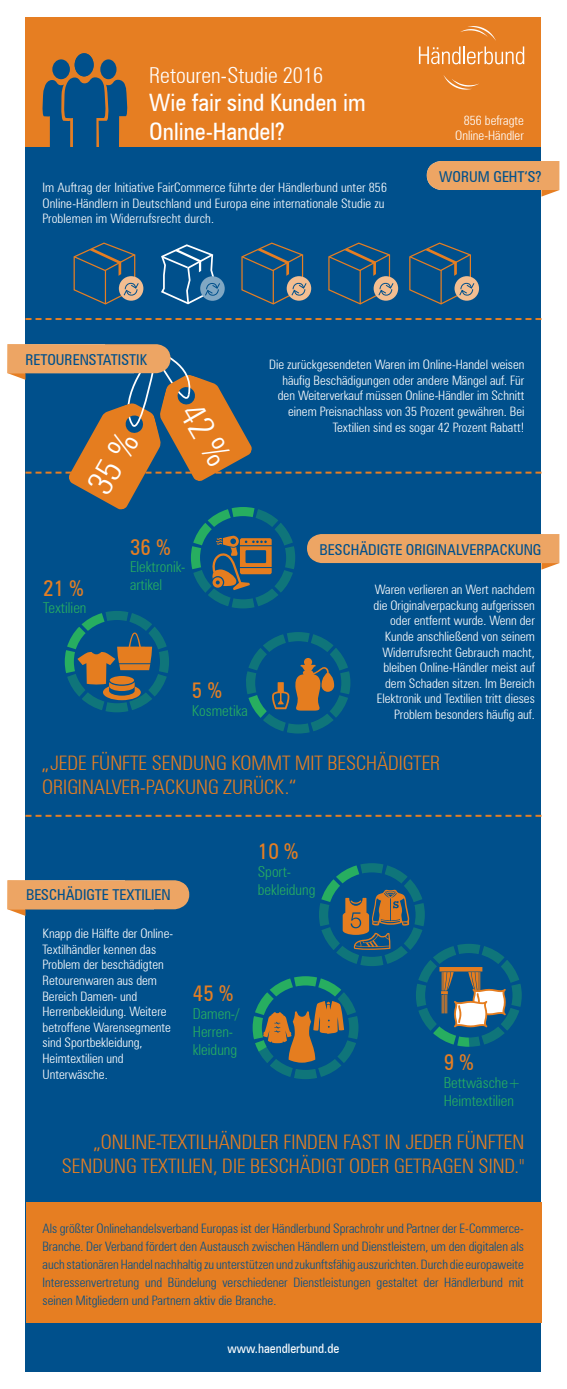
<style>
.page{position:relative;width:567px;height:1389px;background:#fff}
.page>*{position:absolute;margin:0;border:0;box-sizing:border-box;transform-origin:0 0}
.t1{font:condensed 24px/28.8px "Zurich BT";color:#fff}
.t2{font:300 condensed 22px "Zurich BT";color:#fff}
.t3{font:condensed 22px "Zurich BT";color:#e67e22}
.zitat{font:300 condensed 20px/24px "Zurich BT";color:#e67e22;text-align:right}
.t4{font:300 condensed 15px/18px "Zurich BT";color:#27ae60}
.t5{font:condensed 15px "Zurich BT";color:#00508c}
.t6{font:300 condensed 13px/15.6px "Zurich BT";color:#fff;text-align:right}
.t7{font:300 condensed 13px/18px "Zurich BT";color:#00508c;text-align:justify}
.t8{font:condensed 13px "Zurich BT";color:#fff}
</style>
<div class="page">
<div style="left:26px;top:146px;width:515px;height:1226px;background:#00508c"></div>
<div style="left:26px;top:1202px;width:515px;height:120px;background:#e67e22"></div>
<svg style="left:26px;top:318px;width:515px;height:2px"></svg>
<svg style="left:26px;top:815px;width:515px;height:2px"></svg>
<div style="left:119px;top:276px;width:24px;height:25px;background:#f3be91;border-radius:50%"></div>
<svg style="left:73px;top:242px;width:67px;height:63px"></svg>
<div style="left:287px;top:276px;width:24px;height:25px;background:#f3be91;border-radius:50%"></div>
<svg style="left:241px;top:242px;width:66px;height:63px"></svg>
<div style="left:454px;top:276px;width:25px;height:25px;background:#f3be91;border-radius:50%"></div>
<svg style="left:409px;top:242px;width:66px;height:63px"></svg>
<div style="left:374px;top:276px;width:24px;height:25px;background:#f3be91;border-radius:50%"></div>
<svg style="left:328px;top:242px;width:66px;height:63px"></svg>
<div style="left:200px;top:276px;width:25px;height:25px;background:#80a7c3;border-radius:50%"></div>
<svg style="left:161px;top:244px;width:60px;height:61px"></svg>
<svg style="left:252px;top:863px;width:270px;height:216px"></svg>
<svg style="left:426px;top:161px;width:133px;height:36px"></svg>
<svg style="left:8px;top:880px;width:181px;height:36px"></svg>
<div style="left:26px;top:17px;width:515px;height:130px;background:#e67e22"></div>
<div style="left:75px;top:53px;width:19px;height:23px;background:#00508c;border-radius:50%"></div>
<div style="left:52px;top:59px;width:18px;height:20px;background:#00508c;border-radius:50%"></div>
<div style="left:100px;top:59px;width:17px;height:20px;background:#00508c;border-radius:50%"></div>
<svg style="left:42px;top:77px;width:86px;height:70px"></svg>
<svg style="left:419px;top:26px;width:105px;height:38px"></svg>
<svg style="left:443px;top:75px;width:36px;height:15px"></svg>
<svg style="left:8px;top:344px;width:551px;height:395px"></svg>
<p class="t2" style="left:149px;top:61px;width:175px">Retouren-Studie 2016</p>
<p class="t1" style="left:149px;top:88px;width:218px">Wie fair sind Kunden im<br>Online-Handel?</p>
<p class="t6" style="left:43px;top:180px;width:346px;text-align:left">Im Auftrag der Initiative FairCommerce führte der Händlerbund unter 856<br>Online-Händlern in Deutschland und Europa eine internationale Studie zu<br>Problemen im Widerrufsrecht durch.</p>
<p class="t6" style="left:455px;top:112px;width:70px">856 befragte<br>Online-Händler</p>
<p class="t5" style="left:439px;top:168px;width:104px">WORUM GEHT‘S?</p>
<p class="t5" style="left:26px;top:350px;width:123px">RETOURENSTATISTIK</p>
<p class="t6" style="left:269px;top:357px;width:257px">Die zurückgesendeten Waren im Online-Handel weisen häufig Beschädigungen oder andere Mängel auf. Für den Weiterverkauf müssen Online-Händler im Schnitt einem Preisnachlass von 35 Prozent gewähren. Bei Textilien sind es sogar 42 Prozent Rabatt!</p>
<p class="t3" style="left:43px;top:574px;width:42px">21 %</p>
<p class="t4" style="left:43px;top:599px;width:45px">Textilien</p>
<p class="t3" style="left:130px;top:533px;width:42px">36 %</p>
<p class="t4" style="left:130px;top:558px;width:57px">Elektronik&shy;artikel</p>
<p class="t3" style="left:192px;top:677px;width:31px">5 %</p>
<p class="t4" style="left:192px;top:701px;width:57px">Kosmetika</p>
<p class="t5" style="left:320px;top:541px;width:223px">BESCHÄDIGTE ORIGINALVERPACKUNG</p>
<p class="t6" style="left:374px;top:582px;width:163px">Waren verlieren an Wert nachdem die Originalverpackung aufgerissen oder entfernt wurde. Wenn der Kunde anschließend von seinem Widerrufsrecht Gebrauch macht, bleiben Online-Händler meist auf dem Schaden sitzen. Im Bereich Elektronik und Textilien tritt dieses Problem besonders häufig auf.</p>
<p class="zitat" style="left:42px;top:751px;width:400px;text-align:left">„JEDE FÜNFTE SENDUNG KOMMT MIT BESCHÄDIGTER<br>ORIGINALVER-PACKUNG ZURÜCK.“</p>
<p class="t5" style="left:26px;top:885px;width:146px">BESCHÄDIGTE TEXTILIEN</p>
<p class="t6" style="left:43px;top:926px;width:132px;text-align:left">Knapp die Hälfte der Online-<br>Textilhändler kennen das<br>Problem der beschädigten<br>Retourenwaren aus dem<br>Bereich Damen- und<br>Herrenbekleidung. Weitere betroffene Warensegmente sind Sportbekleidung,<br>Heimtextilien und<br>Unterwäsche.</p>
<p class="t3" style="left:258px;top:838px;width:42px">10 %</p>
<p class="t4" style="left:258px;top:862px;width:59px">Sport&shy;bekleidung</p>
<p class="t3" style="left:193px;top:980px;width:42px">45 %</p>
<p class="t4" style="left:193px;top:1004px;width:48px">Damen-/<br>Herren&shy;kleidung</p>
<p class="t3" style="left:444px;top:1049px;width:31px">9 %</p>
<p class="t4" style="left:444px;top:1073px;width:78px">Bettwäsche+<br>Heimtextilien</p>
<p class="zitat" style="left:62px;top:1130px;width:464px">„ONLINE-TEXTILHÄNDLER FINDEN FAST IN JEDER FÜNFTEN<br>SENDUNG TEXTILIEN, DIE BESCHÄDIGT ODER GETRAGEN SIND."</p>
<p class="t7" style="left:43px;top:1219px;width:483px">Als größter Onlinehandelsverband Europas ist der Händlerbund Sprachrohr und Partner der E-Commerce-Branche. Der Verband fördert den Austausch zwischen Händlern und Dienstleistern, um den digitalen als auch stationären Handel nachhaltig zu unterstützen und zukunftsfähig auszurichten. Durch die europaweite Interessenvertretung und Bündelung verschiedener Dienstleistungen gestaltet der Händlerbund mit seinen Mitgliedern und Partnern aktiv die Branche.</p>
<p class="t8" style="left:228px;top:1341px;width:113px">www.haendlerbund.de</p>
</div>
